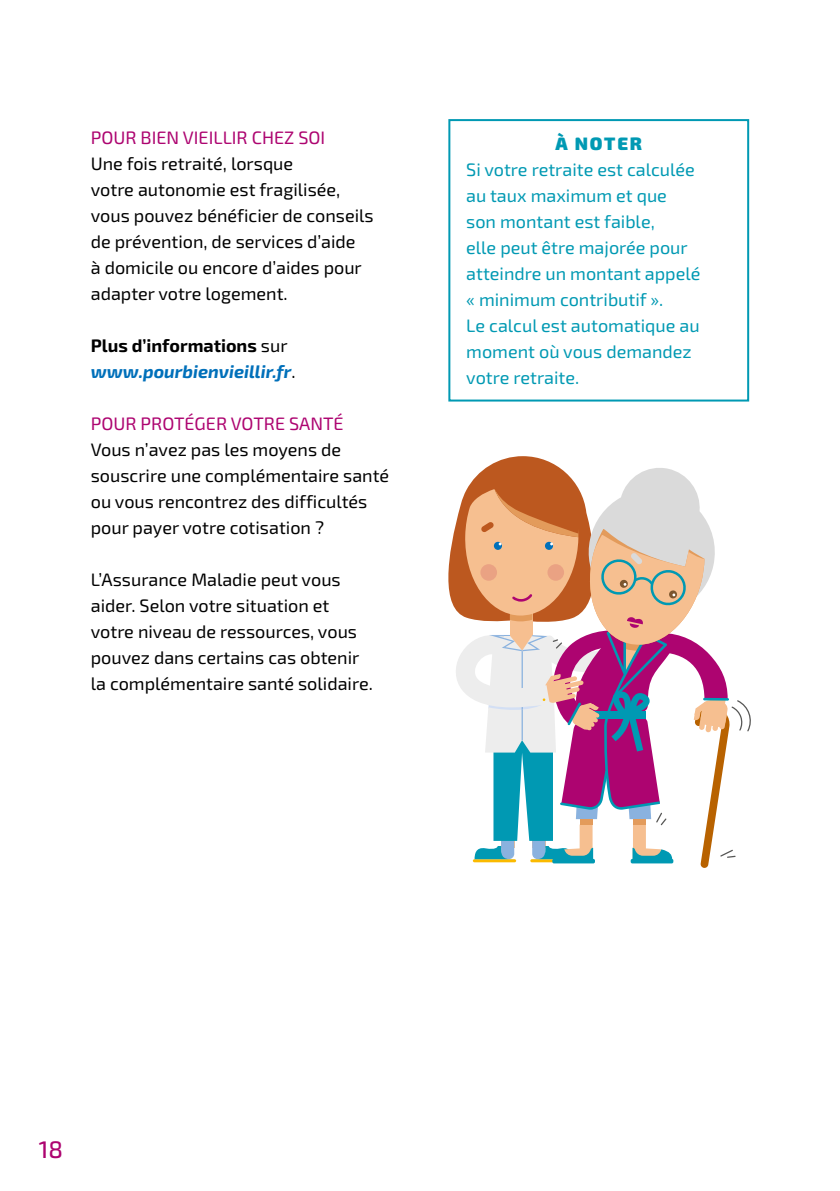
<style>
.page{position:relative;width:840px;height:1191px;background:#fff}
.page>*{position:absolute;margin:0;border:0;box-sizing:border-box;transform-origin:0 0}
.t1{font:500 24px "Exo 2";color:#ad0470}
.TXT_Courant{font:18px/26px "Exo 2";color:#000}
.Bon_à_savoir_TXT{font:18px/26px "Exo 2";color:#0099b3}
.Titre_N4{font:18px "Exo 2";color:#ad0470}
.TXT_Courant-2{font:italic 700 18px/26px "Exo 2";color:#0070ba}
.Bon_à_savoir_Titre{font:900 18px "Exo 2";letter-spacing:.1em;color:#0099b3}
.s1{font-style:normal;color:#000}
.s2{font-weight:400;font-style:normal;color:#000}
</style>
<div class="page">
<div style="left:448px;top:119px;width:300px;height:282px;border:2px solid #0099b3"></div>
<svg style="left:448px;top:456px;width:303px;height:412px"></svg>
<p class="Titre_N4" style="left:91px;top:127px;width:236px">POUR BIEN VIEILLIR CHEZ SOI</p>
<p class="TXT_Courant" style="left:91px;top:151px;width:284px">Une fois retraité, lorsque<br>votre autonomie est fragilisée, vous pouvez bénéficier de conseils de prévention, de services d’aide<br>à domicile ou encore d’aides pour adapter votre logement.</p>
<p class="TXT_Courant-2" style="left:91px;top:333px;width:206px"><span class="s1">Plus d’informations</span> <span class="s2">sur </span>www.pourbienvieillir.fr<span class="s2">.</span></p>
<p class="Titre_N4" style="left:91px;top:413px;width:254px">POUR PROTÉGER VOTRE SANTÉ</p>
<p class="TXT_Courant" style="left:91px;top:437px;width:300px">Vous n’avez pas les moyens de souscrire une complémentaire santé ou vous rencontrez des difficultés pour payer votre cotisation ?</p>
<p class="TXT_Courant" style="left:91px;top:567px;width:283px">L’Assurance Maladie peut vous aider. Selon votre situation et votre niveau de ressources, vous pouvez dans certains cas obtenir la complémentaire santé solidaire.</p>
<p class="Bon_à_savoir_Titre" style="left:555px;top:132px;width:88px">À NOTER</p>
<p class="Bon_à_savoir_TXT" style="left:466px;top:157px;width:235px">Si votre retraite est calculée au taux maximum et que son montant est faible,<br>elle peut être majorée pour atteindre un montant appelé « minimum contributif ».</p>
<p class="Bon_à_savoir_TXT" style="left:466px;top:313px;width:235px">Le calcul est automatique au moment où vous demandez votre retraite.</p>
<h1 class="t1" style="left:39px;top:1135px;width:26px">18</h1>
</div>
